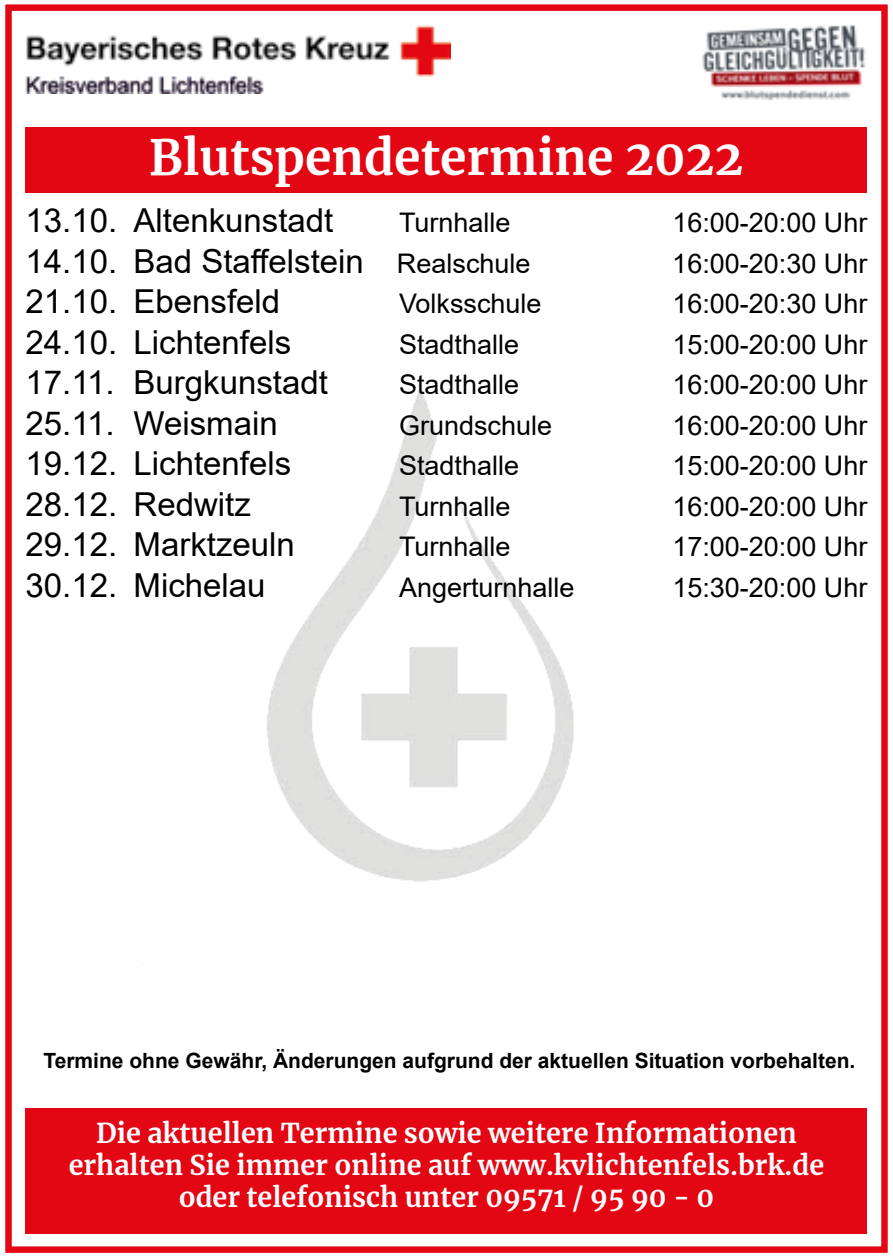
<style>
.page{position:relative;width:893px;height:1259px;background:#fff}
.page>*{position:absolute;margin:0;border:0;box-sizing:border-box;transform-origin:0 0}
.t1{font:700 48px "Merriweather";color:#fff}
.t2{font:33px "Arial";color:#000}
.t3{font:27px "Arial";color:#000}
.t4{font:700 27px/32.4px "Merriweather";color:#fff;text-align:center}
.t5{font:700 21px "Arial";color:#000}
.s1{font-size:27px}
</style>
<div class="page">
<img style="left:267px;top:387px;width:307px;height:495px">
<div style="left:26px;top:128px;width:841px;height:65px;background:#e30613"></div>
<img style="left:26px;top:26px;width:425px;height:68px">
<img style="left:702px;top:26px;width:164px;height:74px">
<div style="left:26px;top:1107px;width:841px;height:126px;background:#e30613"></div>
<div style="left:6px;top:5px;width:881px;height:1247px;border:6px solid #e30613"></div>
<h1 class="t1" style="left:149px;top:124px;width:596px">Blutspendetermine 2022</h1>
<p class="t2" style="left:26px;top:198px;width:309px">13.10. Altenkunstadt</p>
<p class="t3" style="left:399px;top:204px;width:113px">Turnhalle</p>
<p class="t3" style="left:672px;top:204px;width:197px">16:00-20:00 Uhr</p>
<p class="t2" style="left:26px;top:238px;width:506px">14.10. Bad Staffelstein <span class="s1">Realschule</span></p>
<p class="t3" style="left:672px;top:244px;width:197px">16:00-20:30 Uhr</p>
<p class="t2" style="left:26px;top:279px;width:256px">21.10. Ebensfeld</p>
<p class="t3" style="left:399px;top:285px;width:144px">Volksschule</p>
<p class="t3" style="left:672px;top:285px;width:197px">16:00-20:30 Uhr</p>
<p class="t2" style="left:26px;top:319px;width:267px">24.10. Lichtenfels</p>
<p class="t3" style="left:399px;top:325px;width:122px">Stadthalle</p>
<p class="t3" style="left:672px;top:325px;width:197px">15:00-20:00 Uhr</p>
<p class="t2" style="left:26px;top:360px;width:304px">17.11. Burgkunstadt</p>
<p class="t3" style="left:399px;top:366px;width:122px">Stadthalle</p>
<p class="t3" style="left:672px;top:366px;width:197px">16:00-20:00 Uhr</p>
<p class="t2" style="left:26px;top:400px;width:254px">25.11. Weismain</p>
<p class="t3" style="left:399px;top:406px;width:155px">Grundschule</p>
<p class="t3" style="left:672px;top:406px;width:197px">16:00-20:00 Uhr</p>
<p class="t2" style="left:26px;top:441px;width:267px">19.12. Lichtenfels</p>
<p class="t3" style="left:399px;top:447px;width:122px">Stadthalle</p>
<p class="t3" style="left:672px;top:447px;width:197px">15:00-20:00 Uhr</p>
<p class="t2" style="left:26px;top:481px;width:227px">28.12. Redwitz</p>
<p class="t3" style="left:399px;top:487px;width:113px">Turnhalle</p>
<p class="t3" style="left:672px;top:487px;width:197px">16:00-20:00 Uhr</p>
<p class="t2" style="left:26px;top:522px;width:271px">29.12. Marktzeuln</p>
<p class="t3" style="left:399px;top:528px;width:113px">Turnhalle</p>
<p class="t3" style="left:672px;top:528px;width:197px">17:00-20:00 Uhr</p>
<p class="t2" style="left:26px;top:562px;width:242px">30.12. Michelau</p>
<p class="t3" style="left:399px;top:568px;width:177px">Angerturnhalle</p>
<p class="t3" style="left:672px;top:568px;width:197px">15:30-20:00 Uhr</p>
<p class="t5" style="left:44px;top:1045px;width:813px">Termine ohne Gewähr, Änderungen aufgrund der aktuellen Situation vorbehalten.</p>
<p class="t4" style="left:69px;top:1116px;width:757px">Die aktuellen Termine sowie weitere Informationen erhalten Sie immer online auf www.kvlichtenfels.brk.de oder telefonisch unter 09571 / 95 90 - 0</p>
</div>
